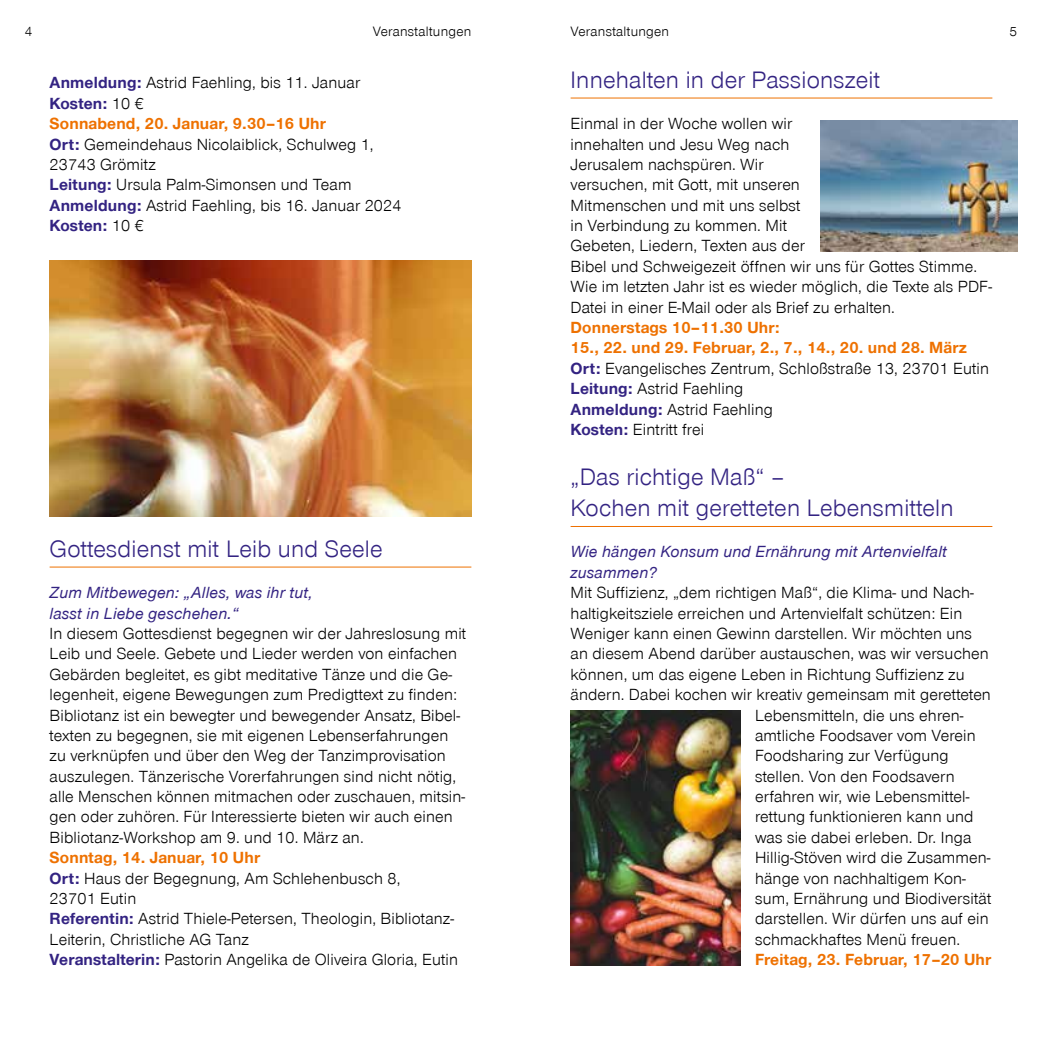
<style>
.page{position:relative;width:1042px;height:1042px;background:#fff}
.page>*{position:absolute;margin:0;border:0;box-sizing:border-box;transform-origin:0 0}
.t1{font:24.5px/31.5px "Nordkirchen Font";letter-spacing:.01em;color:#332382}
.t2{font:16.62px/20.3px "Nordkirchen Font";letter-spacing:.01em;color:#000}
.t3{font:italic 500 16.62px/20.3px "Nordkirchen Font";letter-spacing:.01em;color:#332382}
.t4{font:700 16.62px "Nordkirchen Font";letter-spacing:.01em;color:#ee7100}
.t5{font:14px "Nordkirchen Font";letter-spacing:.02em;color:#000}
.s1{font-weight:700;color:#332382}
.s2{font-weight:700;color:#ee7100}
</style>
<div class="page">
<hr style="left:570px;top:526px;width:422px;height:1px;background:#ee7100">
<img style="left:50px;top:260px;width:421px;height:256px">
<img style="left:820px;top:120px;width:197px;height:131px">
<img style="left:570px;top:711px;width:170px;height:254px">
<hr style="left:50px;top:566px;width:421px;height:1px;background:#ee7100">
<hr style="left:570px;top:98px;width:422px;height:1px;background:#ee7100">
<p class="t5" style="left:25px;top:23px;width:9px">4</p>
<p class="t5" style="left:373px;top:23px;width:100px">Veranstaltungen</p>
<p class="t5" style="left:570px;top:23px;width:100px">Veranstaltungen</p>
<p class="t5" style="left:1009px;top:23px;width:9px">5</p>
<p class="t2" style="left:50px;top:73px;width:353px"><span class="s1">Anmeldung:</span> Astrid Faehling, bis 11. Januar<br><span class="s1">Kosten:</span> 10 €<br><span class="s2">Sonnabend, 20. Januar, 9.30–16 Uhr<br></span><span class="s1">Ort:</span> Gemeindehaus Nicolaiblick, Schulweg 1,<br>23743 Grömitz<br><span class="s1">Leitung:</span> Ursula Palm-Simonsen und Team<br><span class="s1">Anmeldung:</span> Astrid Faehling, bis 16. Januar 2024<br><span class="s1">Kosten:</span> 10 €</p>
<h1 class="t1" style="left:570px;top:64px;width:311px">Innehalten in der Passionszeit</h1>
<p class="t2" style="left:570px;top:114px;width:423px">Einmal in der Woche wollen wir<br>innehalten und Jesu Weg nach<br>Jerusalem nachspüren. Wir<br>versuchen, mit Gott, mit unseren<br>Mitmenschen und mit uns selbst<br>in Verbindung zu kommen. Mit<br>Gebeten, Liedern, Texten aus der<br>Bibel und Schweigezeit öffnen wir uns für Gottes Stimme.<br>Wie im letzten Jahr ist es wieder möglich, die Texte als PDF-Datei in einer E-Mail oder als Brief zu erhalten.</p>
<p class="t2" style="left:570px;top:317px;width:420px"><span class="s2">Donnerstags 10–11.30 Uhr:<br>15., 22. und 29. Februar, 2., 7., 14., 20. und 28. März </span><span class="s1">Ort:</span> Evangelisches Zentrum, Schloßstraße 13, 23701 Eutin <span class="s1">Leitung:</span> Astrid Faehling<br><span class="s1">Anmeldung:</span> Astrid Faehling<br><span class="s1">Kosten:</span> Eintritt frei</p>
<h1 class="t1" style="left:50px;top:533px;width:335px">Gottesdienst mit Leib und Seele</h1>
<p class="t3" style="left:50px;top:582px;width:265px">Zum Mitbewegen: „Alles, was ihr tut, lasst in Liebe geschehen.“</p>
<p class="t2" style="left:50px;top:623px;width:418px">In diesem Gottesdienst begegnen wir der Jahreslosung mit Leib und Seele. Gebete und Lieder werden von einfachen Gebärden begleitet, es gibt meditative Tänze und die Ge&shy;legenheit, eigene Bewegungen zum Predigttext zu finden:<br>Bibliotanz ist ein bewegter und bewegender Ansatz, Bibel&shy;texten zu begegnen, sie mit eigenen Lebenserfahrungen zu verknüpfen und über den Weg der Tanzimprovisation auszulegen. Tänzerische Vorerfahrungen sind nicht nötig, alle Menschen können mitmachen oder zuschauen, mitsin&shy;gen oder zuhören. Für Interessierte bieten wir auch einen Bibliotanz-Workshop am 9. und 10. März an.</p>
<p class="t2" style="left:50px;top:847px;width:410px"><span class="s2">Sonntag, 14. Januar, 10 Uhr<br></span><span class="s1">Ort:</span> Haus der Begegnung, Am Schlehenbusch 8,<br>23701 Eutin<br><span class="s1">Referentin:</span> Astrid Thiele-Petersen, Theologin, Bibliotanz-Leiterin, Christliche AG Tanz<br><span class="s1">Veranstalterin:</span> Pastorin Angelika de Oliveira Gloria, Eutin</p>
<h1 class="t1" style="left:570px;top:461px;width:384px">„Das richtige Maß“ –<br>Kochen mit geretteten Lebensmitteln</h1>
<p class="t3" style="left:570px;top:542px;width:378px">Wie hängen Konsum und Ernährung mit Artenvielfalt zusammen?</p>
<p class="t2" style="left:570px;top:583px;width:405px">Mit Suffizienz, „dem richtigen Maß“, die Klima- und Nach-</p>
<p class="t2" style="left:570px;top:603px;width:393px">haltigkeitsziele erreichen und Artenvielfalt schützen: Ein</p>
<p class="t2" style="left:570px;top:623px;width:403px">Weniger kann einen Gewinn darstellen. Wir möchten uns</p>
<p class="t2" style="left:570px;top:644px;width:420px">an diesem Abend darüber austauschen, was wir versuchen</p>
<p class="t2" style="left:570px;top:664px;width:395px">können, um das eigene Leben in Richtung Suffizienz zu</p>
<p class="t2" style="left:570px;top:684px;width:422px">ändern. Dabei kochen wir kreativ gemeinsam mit geretteten</p>
<p class="t2" style="left:755px;top:705px;width:210px">Lebensmitteln, die uns ehren-</p>
<p class="t2" style="left:755px;top:725px;width:222px">amtliche Foodsaver vom Verein</p>
<p class="t2" style="left:755px;top:746px;width:195px">Foodsharing zur Verfügung</p>
<p class="t2" style="left:755px;top:766px;width:201px">stellen. Von den Foodsavern</p>
<p class="t2" style="left:755px;top:786px;width:216px">erfahren wir, wie Lebensmittel-</p>
<p class="t2" style="left:755px;top:807px;width:220px">rettung funktionieren kann und</p>
<p class="t2" style="left:755px;top:827px;width:218px">was sie dabei erleben. Dr. Inga</p>
<p class="t2" style="left:755px;top:847px;width:237px">Hillig-Stöven wird die Zusammen-</p>
<p class="t2" style="left:755px;top:868px;width:212px">hänge von nachhaltigem Kon-</p>
<p class="t2" style="left:755px;top:888px;width:238px">sum, Ernährung und Biodiversität</p>
<p class="t2" style="left:755px;top:909px;width:235px">darstellen. Wir dürfen uns auf ein</p>
<p class="t2" style="left:755px;top:929px;width:207px">schmackhaftes Menü freuen.</p>
<p class="t4" style="left:755px;top:950px;width:238px">Freitag, 23. Februar, 17–20 Uhr</p>
</div>
